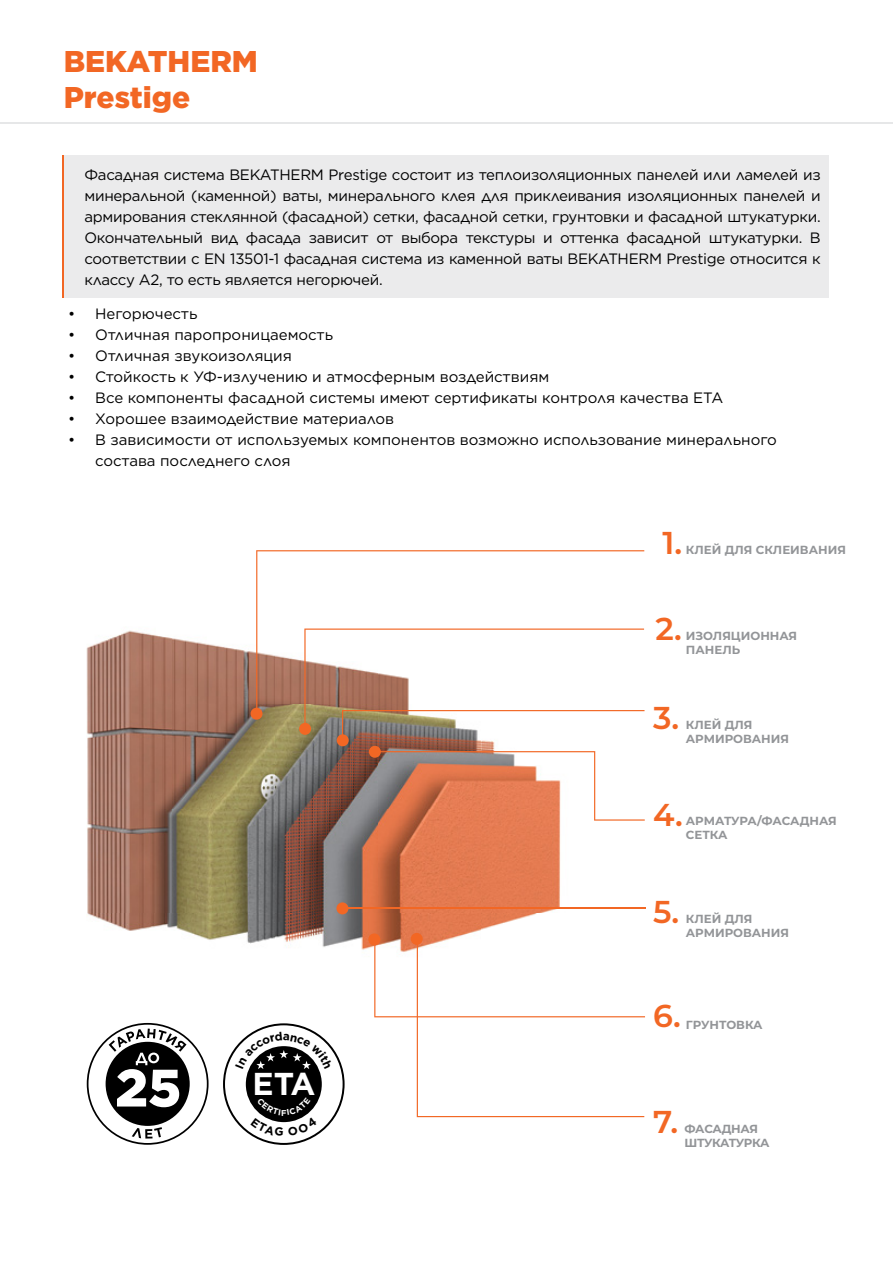
<style>
.page{position:relative;width:893px;height:1263px;background:#fff}
.page>*{position:absolute;margin:0;border:0;box-sizing:border-box;transform-origin:0 0}
.t1{font:900 52.65px "Gotham";color:#fff}
.t2{font:600 31.65px "Montserrat";color:#f26724}
.t3{font:700 31.65px "Gotham";color:#fff}
.t4{font:900 30px/36px "Gotham";color:#f26724}
.t5{font:15px/21px "Gotham";color:#000}
.t6{font:700 11.7px/14.1px "Montserrat";color:#939598}
.t7{font:700 11.7px/14.1px "Montserrat";letter-spacing:-.035em;color:#939598}
</style>
<div class="page">
<div style="left:63px;top:155px;width:766px;height:143px;background:#ebebec"></div>
<hr style="left:63px;top:155px;width:1px;height:143px;background:#f26724">
<hr style="left:0;top:122px;width:893px;height:2px;background:#e6e7e8">
<img style="left:86px;top:630px;width:550px;height:320px">
<div style="left:251px;top:708px;width:12px;height:12px;background:#f26724;border-radius:50%"></div>
<div style="left:299px;top:723px;width:12px;height:12px;background:#f26724;border-radius:50%"></div>
<div style="left:337px;top:734px;width:12px;height:12px;background:#f26724;border-radius:50%"></div>
<div style="left:369px;top:746px;width:12px;height:12px;background:#f26724;border-radius:50%"></div>
<div style="left:336px;top:902px;width:12px;height:12px;background:#f26724;border-radius:50%"></div>
<div style="left:368px;top:933px;width:12px;height:12px;background:#f26724;border-radius:50%"></div>
<div style="left:411px;top:933px;width:12px;height:12px;background:#f26724;border-radius:50%"></div>
<svg style="left:256px;top:550px;width:388px;height:161px"></svg>
<svg style="left:304px;top:628px;width:340px;height:110px"></svg>
<svg style="left:375px;top:751px;width:270px;height:70px"></svg>
<hr style="left:342px;top:908px;width:304px;height:1px;background:#f26724">
<svg style="left:374px;top:941px;width:271px;height:176px"></svg>
<svg style="left:223px;top:1023px;width:122px;height:122px"></svg>
<div style="left:225px;top:1025px;width:118px;height:118px;background:#fff;border-radius:50%"></div>
<div style="left:246px;top:1046px;width:76px;height:76px;background:#000;border-radius:50%"></div>
<svg style="left:87px;top:1023px;width:122px;height:122px"></svg>
<svg style="left:235px;top:1032px;width:98px;height:37px"></svg>
<svg style="left:251px;top:1103px;width:66px;height:33px"></svg>
<h3 class="t4" style="left:64px;top:43px;width:196px">BEKATHERM<br>Prestige</h3>
<p class="t5" style="left:85px;top:164px;width:738px;text-align:justify">Фасадная система BEKATHERM Prestige состоит из теплоизоляционных панелей или ламелей из минеральной (каменной) ваты, минерального клея для приклеивания изоляционных панелей и армирования стеклянной (фасадной) сетки, фасадной сетки, грунтовки и фасадной штукатурки.<br>Окончательный вид фасада зависит от выбора текстуры и оттенка фасадной штукатурки. В соответствии с EN 13501-1 фасадная система из каменной ваты BEKATHERM Prestige относится к классу A2, то есть является негорючей.</p>
<p class="t5" style="left:68px;top:303px;width:131px">• Негорючесть</p>
<p class="t5" style="left:68px;top:324px;width:267px">• Отличная паропроницаемость</p>
<p class="t5" style="left:68px;top:345px;width:225px">• Отличная звукоизоляция</p>
<p class="t5" style="left:68px;top:366px;width:483px">• Стойкость к УФ-излучению и атмосферным воздействиям</p>
<p class="t5" style="left:68px;top:387px;width:657px">• Все компоненты фасадной системы имеют сертификаты контроля качества ETA</p>
<p class="t5" style="left:68px;top:408px;width:328px">• Хорошее взаимодействие материалов</p>
<p class="t5" style="left:95px;top:429px;width:683px;text-indent:-27px">• В зависимости от используемых компонентов возможно использование минерального состава последнего слоя</p>
<h2 class="t2" style="left:662px;top:521px;width:21px">1.</h2>
<p class="t6" style="left:686px;top:543px;width:162px">КЛЕЙ ДЛЯ СКЛЕИВАНИЯ</p>
<h2 class="t2" style="left:655px;top:606px;width:28px">2.</h2>
<p class="t6" style="left:686px;top:628px;width:113px">ИЗОЛЯЦИОННАЯ<br>ПАНЕЛЬ</p>
<h2 class="t2" style="left:653px;top:695px;width:28px">3.</h2>
<p class="t6" style="left:686px;top:717px;width:105px">КЛЕЙ ДЛЯ<br>АРМИРОВАНИЯ</p>
<h2 class="t2" style="left:653px;top:792px;width:31px">4.</h2>
<p class="t6" style="left:686px;top:813px;width:152px">АРМАТУРА/ФАСАДНАЯ<br>СЕТКА</p>
<h2 class="t2" style="left:653px;top:889px;width:28px">5.</h2>
<p class="t6" style="left:686px;top:911px;width:105px">КЛЕЙ ДЛЯ<br>АРМИРОВАНИЯ</p>
<h1 class="t1" style="left:115px;top:1051px;width:67px">25</h1>
<h2 class="t3" style="left:252px;top:1063px;width:65px">ETA</h2>
<h2 class="t2" style="left:653px;top:994px;width:29px">6.</h2>
<p class="t6" style="left:686px;top:1017px;width:78px">ГРУНТОВКА</p>
<h2 class="t2" style="left:653px;top:1099px;width:27px">7.</h2>
<p class="t7" style="left:684px;top:1121px;width:86px">ФАСАДНАЯ<br>ШТУКАТУРКА</p>
</div>
